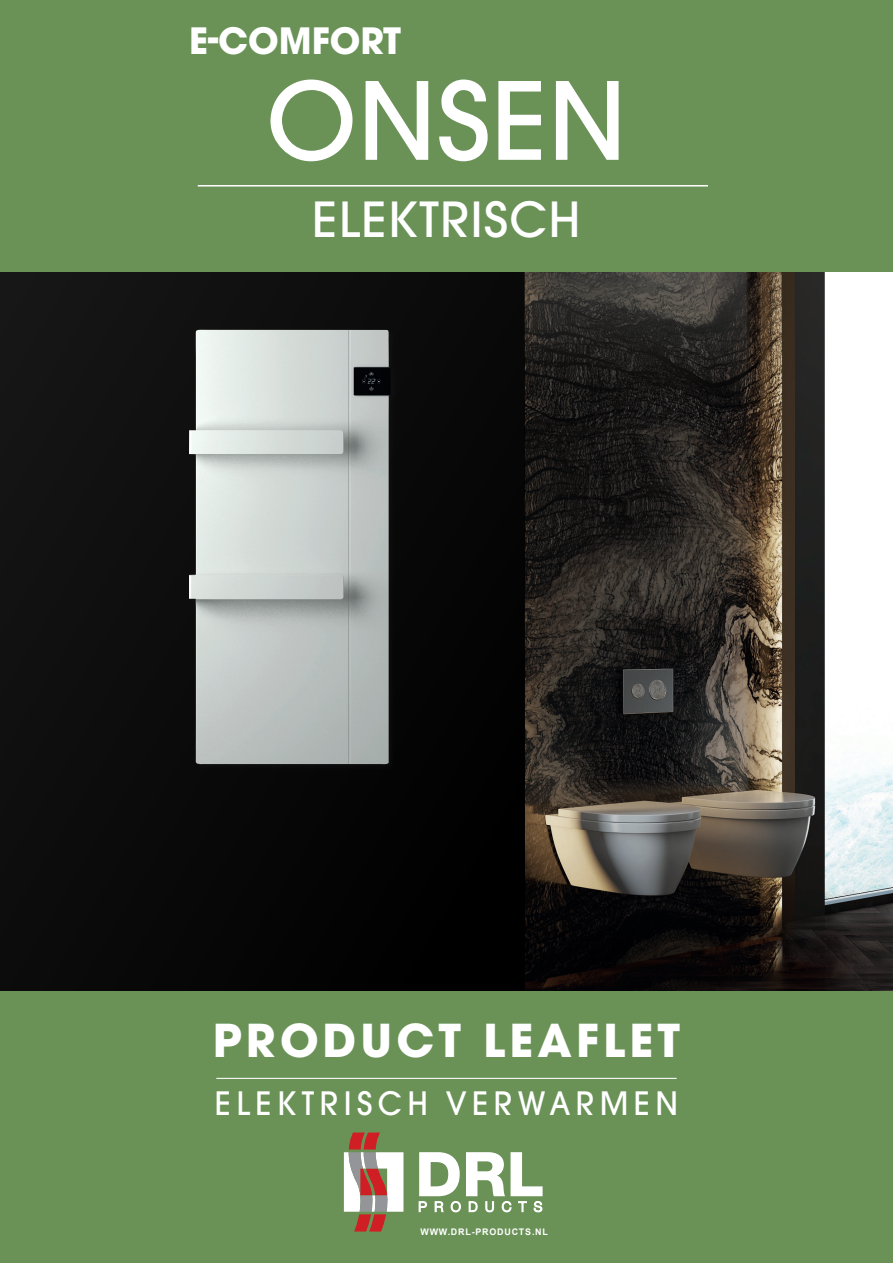
<style>
.page{position:relative;width:893px;height:1263px;background:#fff}
.page>*{position:absolute;margin:0;border:0;box-sizing:border-box;transform-origin:0 0}
._01_HOOFDKOP_C74_Light_WIT{font:500 106.5px "ITC Avant Garde Pro";letter-spacing:.01em;color:#fff}
._02_SUBKOP_C32_DEMI_WIT{font:500 48px "ITC Avant Garde Pro";letter-spacing:.03em;color:#fff}
.t1{font:700 45px "ITC Avant Garde Pro";letter-spacing:.09em;color:#fff}
.t2{font:700 36px "ITC Avant Garde Std";color:#fff}
.t3{font:500 31.95px "ITC Avant Garde Pro";letter-spacing:.18em;color:#fff;scale:.96 1}
.t4{font:700 9.15px "Arial";letter-spacing:.09em;color:#fff}
</style>
<div class="page">
<img style="left:524px;top:272px;width:369px;height:719px">
<div style="left:0;top:272px;width:524px;height:719px;background:#0a0a0a"></div>
<div style="left:0;top:0;width:893px;height:272px;background:#6a9257"></div>
<div style="left:0;top:991px;width:893px;height:272px;background:#6a9257"></div>
<svg style="left:418px;top:1152px;width:125px;height:61px"></svg>
<svg style="left:344px;top:1132px;width:59px;height:99px"></svg>
<hr style="left:216px;top:1078px;width:461px;height:1px;background:#fff">
<hr style="left:198px;top:185px;width:510px;height:1px;background:#fff">
<div style="left:187px;top:327px;width:211px;height:444px;background:#231f20;opacity:.27"></div>
<img style="left:189px;top:330px;width:202px;height:434px">
<h3 class="t2" style="left:189px;top:17px;width:214px">E-COMFORT</h3>
<p class="_01_HOOFDKOP_C74_Light_WIT" style="left:266px;top:53px;width:362px">ONSEN</p>
<p class="_02_SUBKOP_C32_DEMI_WIT" style="left:312px;top:189px;width:270px">ELEKTRISCH</p>
<h3 class="t1" style="left:213px;top:1010px;width:469px">PRODUCT LEAFLET</h3>
<h3 class="t3" style="left:215px;top:1082px;width:484px">ELEKTRISCH VERWARMEN</h3>
<p class="t4" style="left:420px;top:1225px;width:129px">WWW.DRL-PRODUCTS.NL</p>
</div>
